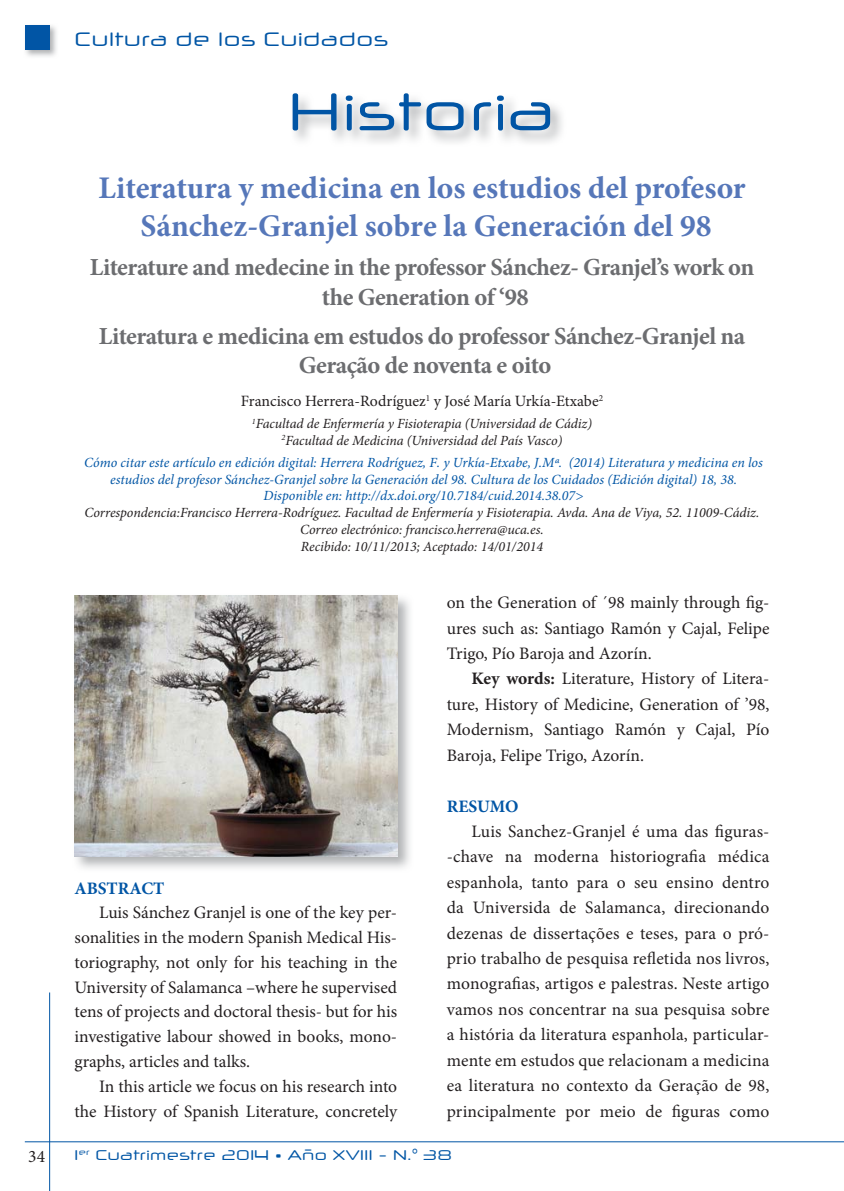
<style>
.page{position:relative;width:844px;height:1191px;background:#fff}
.page>*{position:absolute;margin:0;border:0;box-sizing:border-box;transform-origin:0 0}
.t1{font:52.5px "Neuropol X Free";color:#0155a5}
.t2{font:700 31.5px/37.8px "Minion Pro";color:#5677b9;text-align:center}
.t3{font:700 24.5px/29.4px "Minion Pro";letter-spacing:-.02em;color:#6c6d70;text-align:center}
.t4{font:19.25px "Neuropol X Free";color:#0155a5}
.t5{font:17.5px/25.4px "Minion Pro";color:#231f20;text-align:justify}
.t6{font:700 17.5px "Minion Pro";color:#0155a5}
.t7{font:15.75px "Minion Pro";color:#231f20}
.t8{font:italic 14px/16.8px "Minion Pro";letter-spacing:-.005em;color:#231f20;text-align:center}
.t9{font:italic 14px/16.8px "Minion Pro";color:#0155a5;text-align:center}
.t10{font:14px "Neuropol X Free";color:#0155a5}
.s1{font-weight:700}
</style>
<div class="page">
<hr style="left:49px;top:992px;width:1px;height:199px;background:#0155a5">
<hr style="left:25px;top:1141px;width:818px;height:1px;background:#0155a5">
<img style="left:25px;top:25px;width:32px;height:32px">
<div style="left:25px;top:25px;width:25px;height:25px;background:#0155a5"></div>
<img style="left:74px;top:595px;width:336px;height:274px">
<img style="left:74px;top:595px;width:323px;height:261px">
<p class="t5" style="left:28px;top:1143px;width:18px">34</p>
<p class="t4" style="left:74px;top:27px;width:315px">Cultura de los Cuidados</p>
<h1 class="t1" style="left:287px;top:78px;width:270px">Historia</h1>
<h2 class="t2" style="left:98px;top:169px;width:648px">Literatura y medicina en los estudios del profesor<br>Sánchez-Granjel sobre la Generación del 98</h2>
<h3 class="t3" style="left:90px;top:252px;width:665px">Literature and medecine in the professor Sánchez- Granjel’s work on the Generation of ‘98</h3>
<h3 class="t3" style="left:99px;top:321px;width:648px">Literatura e medicina em estudos do professor Sánchez-Granjel na<br>Geração de noventa e oito</h3>
<p class="t7" style="left:241px;top:391px;width:364px">Francisco Herrera-Rodríguez<sup>1</sup> y José María Urkía-Etxabe<sup>2</sup></p>
<p class="t8" style="left:252px;top:415px;width:341px"><sup>1</sup>Facultad de Enfermería y Fisioterapia (Universidad de Cádiz)<br><sup>2</sup>Facultad de Medicina (Universidad del País Vasco)</p>
<p class="t9" style="left:84px;top:454px;width:680px">Cómo citar este artículo en edición digital: Herrera Rodríguez, F. y Urkía-Etxabe, J.Mª. (2014) Literatura y medicina en los estudios del profesor Sánchez-Granjel sobre la Generación del 98. Cultura de los Cuidados (Edición digital) 18, 38.<br>Disponible en: http://dx.doi.org/10.7184/cuid.2014.38.07&gt;</p>
<p class="t8" style="left:85px;top:504px;width:676px">Correspondencia:Francisco Herrera-Rodríguez. Facultad de Enfermería y Fisioterapia. Avda. Ana de Viya, 52. 11009-Cádiz.<br>Correo electrónico: francisco.herrera@uca.es.<br>Recibido: 10/11/2013; Aceptado: 14/01/2014</p>
<p class="t6" style="left:74px;top:875px;width:91px">ABSTRACT</p>
<p class="t5" style="left:74px;top:900px;width:324px;line-height:24.8px;text-indent:25px">Luis Sánchez Granjel is one of the key per&shy;sonalities in the modern Spanish Medical His&shy;toriography, not only for his teaching in the University of Salamanca –where he supervised tens of projects and doctoral thesis- but for his investigative labour showed in books, mono&shy;graphs, articles and talks.</p>
<p class="t5" style="left:74px;top:1073px;width:324px;line-height:24.8px;text-align:right">In this article we focus on his research into the History of Spanish Literature, concretely</p>
<p class="t5" style="left:446px;top:590px;width:324px">on the Generation of ´98 mainly through fig&shy;ures such as: Santiago Ramón y Cajal, Felipe Trigo, Pío Baroja and Azorín.</p>
<p class="t5" style="left:446px;top:666px;width:324px;text-indent:25px"><span class="s1">Key words:</span> Literature, History of Litera&shy;ture, History of Medicine, Generation of ’98, Modernism, Santiago Ramón y Cajal, Pío Baroja, Felipe Trigo, Azorín.</p>
<p class="t6" style="left:446px;top:793px;width:73px">RESUMO</p>
<p class="t5" style="left:446px;top:818px;width:324px;text-indent:25px">Luis Sanchez-Granjel é uma das figuras--chave na moderna historiografia médica espanhola, tanto para o seu ensino dentro da Universida de Salamanca, direcionando dezenas de dissertações e teses, para o pró&shy;prio trabalho de pesquisa refletida nos livros, monografias, artigos e palestras. Neste artigo vamos nos concentrar na sua pesquisa sobre a história da literatura espanhola, particular&shy;mente em estudos que relacionam a medicina ea literatura no contexto da Geração de 98, principalmente por meio de figuras como</p>
<p class="t10" style="left:74px;top:1146px;width:379px">1<sup>er</sup> Cuatrimestre 2014 • Año XVIII - N.° 38</p>
</div>
